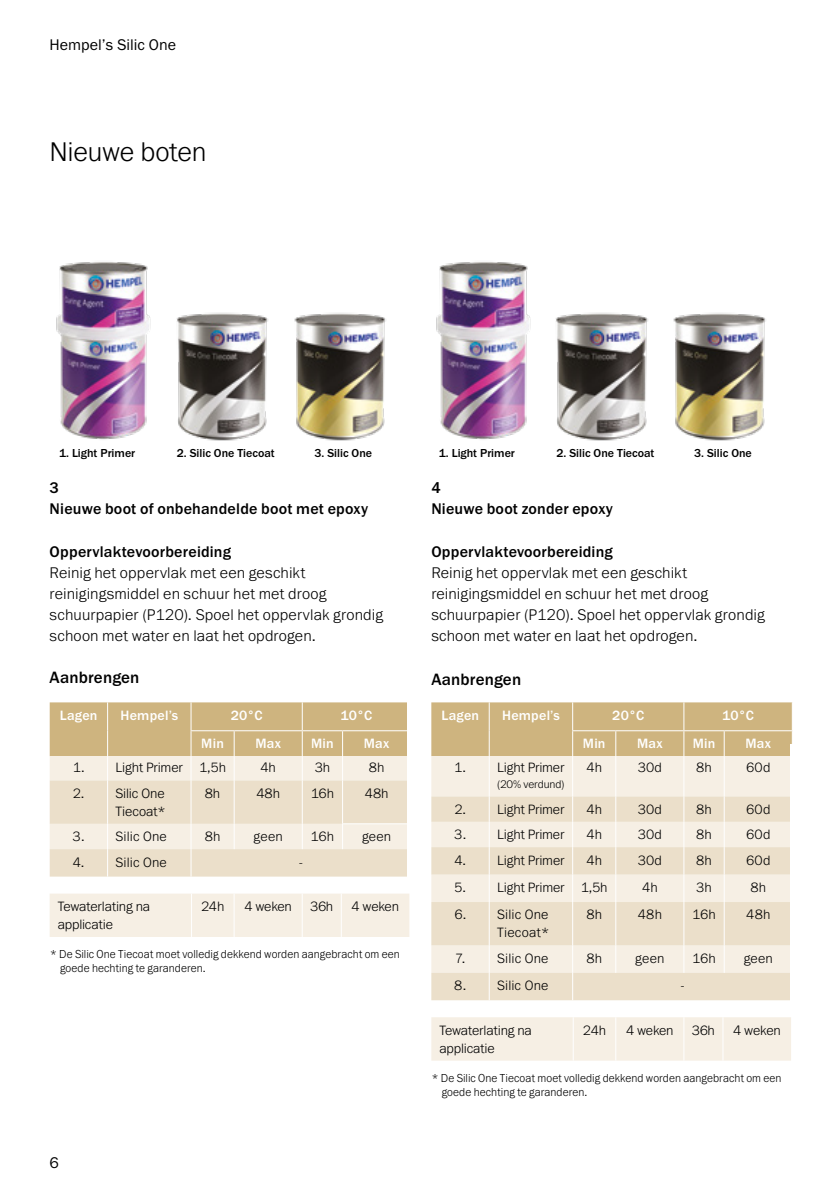
<style>
.page{position:relative;width:840px;height:1191px;background:#fff}
.page>*{position:absolute;margin:0;border:0;box-sizing:border-box;transform-origin:0 0}
.t1{font:300 28px "Franklin Gothic URW";letter-spacing:-.01em;color:#000}
.t2{font:500 17px "Franklin Gothic URW";letter-spacing:.01em;color:#000}
.t3{font:300 16px/21px "Franklin Gothic URW";letter-spacing:.01em;color:#000}
.t4{font:500 16px/21px "Franklin Gothic URW";letter-spacing:.01em;color:#000}
.t5{font:16px "Franklin Gothic URW Boo";color:#000}
.t6{font:300 14px/18px "Franklin Gothic URW";letter-spacing:-.005em;color:#000}
.t7{font:500 14px "Franklin Gothic URW";letter-spacing:.015em;color:#fff}
.t8{font:300 14px/18px "Franklin Gothic URW";letter-spacing:.015em;color:#000;text-align:right}
.t9{font:300 12px/14px "Franklin Gothic URW";letter-spacing:.01em;color:#000;scale:.95 1}
.t10{font:500 12px "Franklin Gothic URW";color:#000}
.t11{font:300 11.4px "Franklin Gothic URW";letter-spacing:-.01em;color:#000}
</style>
<div class="page">
<img style="left:673px;top:313px;width:93px;height:127px">
<img style="left:555px;top:313px;width:92px;height:127px">
<img style="left:436px;top:262px;width:95px;height:178px">
<img style="left:294px;top:313px;width:92px;height:127px">
<img style="left:176px;top:313px;width:92px;height:127px">
<img style="left:56px;top:262px;width:95px;height:178px">
<svg style="left:50px;top:702px;width:357px;height:174px;background:#e5d7bc"></svg>
<div style="left:431px;top:756px;width:358px;height:40px;background:#f6efe4"></div>
<svg style="left:431px;top:796px;width:358px;height:204px;background:#efe5d4"></svg>
<hr style="left:488px;top:756px;width:1px;height:40px;background:#fff">
<hr style="left:572px;top:756px;width:1px;height:40px;background:#fff">
<hr style="left:615px;top:756px;width:1px;height:40px;background:#fff">
<hr style="left:683px;top:756px;width:1px;height:40px;background:#fff">
<hr style="left:723px;top:756px;width:1px;height:40px;background:#fff">
<svg style="left:488px;top:796px;width:1px;height:106px"></svg>
<svg style="left:572px;top:796px;width:1px;height:106px"></svg>
<svg style="left:615px;top:796px;width:1px;height:106px"></svg>
<svg style="left:683px;top:796px;width:1px;height:106px"></svg>
<svg style="left:723px;top:796px;width:1px;height:106px"></svg>
<hr style="left:488px;top:902px;width:1px;height:43px;background:#fff">
<hr style="left:572px;top:902px;width:1px;height:43px;background:#fff">
<hr style="left:615px;top:902px;width:1px;height:43px;background:#fff">
<hr style="left:683px;top:902px;width:1px;height:43px;background:#fff">
<hr style="left:723px;top:902px;width:1px;height:43px;background:#fff">
<svg style="left:615px;top:945px;width:1px;height:27px"></svg>
<svg style="left:683px;top:945px;width:1px;height:27px"></svg>
<svg style="left:723px;top:945px;width:1px;height:27px"></svg>
<svg style="left:488px;top:945px;width:1px;height:55px"></svg>
<svg style="left:572px;top:945px;width:1px;height:55px"></svg>
<div style="left:431px;top:702px;width:361px;height:54px;background:#ceb47f"></div>
<div style="left:789px;top:744px;width:15px;height:412px;background:#fff"></div>
<div style="left:50px;top:893px;width:359px;height:44px;background:#f6efe4"></div>
<hr style="left:191px;top:893px;width:1px;height:44px;background:#fff">
<hr style="left:233px;top:893px;width:1px;height:44px;background:#fff">
<hr style="left:301px;top:893px;width:1px;height:44px;background:#fff">
<hr style="left:340px;top:893px;width:1px;height:44px;background:#fff">
<div style="left:431px;top:1017px;width:359px;height:43px;background:#f6efe4"></div>
<hr style="left:572px;top:1017px;width:1px;height:43px;background:#fff">
<hr style="left:615px;top:1017px;width:1px;height:43px;background:#fff">
<hr style="left:683px;top:1017px;width:1px;height:43px;background:#fff">
<hr style="left:722px;top:1017px;width:1px;height:43px;background:#fff">
<p class="t5" style="left:50px;top:34px;width:128px">Hempel’s Silic One</p>
<h1 class="t1" style="left:50px;top:134px;width:158px">Nieuwe boten</h1>
<p class="t10" style="left:59px;top:446px;width:78px">1. Light Primer</p>
<p class="t10" style="left:177px;top:446px;width:99px">2. Silic One Tiecoat</p>
<p class="t10" style="left:314px;top:446px;width:59px">3. Silic One</p>
<p class="t10" style="left:438px;top:446px;width:78px">1. Light Primer</p>
<p class="t10" style="left:556px;top:446px;width:99px">2. Silic One Tiecoat</p>
<p class="t10" style="left:693px;top:446px;width:59px">3. Silic One</p>
<p class="t4" style="left:50px;top:477px;width:320px">3<br>Nieuwe boot of onbehandelde boot met epoxy</p>
<p class="t4" style="left:50px;top:541px;width:183px">Oppervlaktevoorbereiding</p>
<p class="t3" style="left:50px;top:562px;width:335px">Reinig het oppervlak met een geschikt reinigingsmiddel en schuur het met droog schuurpapier (P120). Spoel het oppervlak grondig schoon met water en laat het opdrogen.</p>
<p class="t2" style="left:50px;top:667px;width:91px">Aanbrengen</p>
<p class="t7" style="left:60px;top:706px;width:39px">Lagen</p>
<p class="t7" style="left:120px;top:706px;width:59px">Hempel’s</p>
<p class="t7" style="left:230px;top:706px;width:33px">20°C</p>
<p class="t7" style="left:340px;top:706px;width:33px">10°C</p>
<p class="t7" style="left:201px;top:735px;width:24px">Min</p>
<p class="t7" style="left:255px;top:735px;width:27px">Max</p>
<p class="t7" style="left:311px;top:735px;width:24px">Min</p>
<p class="t7" style="left:363px;top:735px;width:27px">Max</p>
<p class="t6" style="left:73px;top:758px;width:155px">1. Light Primer 1,5h</p>
<p class="t6" style="left:260px;top:758px;width:17px">4h</p>
<p class="t6" style="left:314px;top:758px;width:17px">3h</p>
<p class="t6" style="left:368px;top:758px;width:17px">8h</p>
<p class="t6" style="left:73px;top:784px;width:94px;text-align:right">2. Silic One<br>Tiecoat*</p>
<p class="t6" style="left:205px;top:784px;width:17px">8h</p>
<p class="t6" style="left:256px;top:784px;width:25px">48h</p>
<p class="t6" style="left:310px;top:784px;width:25px">16h</p>
<p class="t6" style="left:364px;top:784px;width:25px">48h</p>
<p class="t6" style="left:73px;top:827px;width:96px">3. Silic One</p>
<p class="t6" style="left:204px;top:827px;width:17px">8h</p>
<p class="t6" style="left:253px;top:827px;width:31px">geen</p>
<p class="t6" style="left:310px;top:827px;width:25px">16h</p>
<p class="t6" style="left:362px;top:827px;width:31px">geen</p>
<p class="t6" style="left:73px;top:852px;width:96px">4. Silic One</p>
<p class="t6" style="left:299px;top:852px;width:5px">-</p>
<p class="t6" style="left:58px;top:897px;width:94px">Tewaterlating na applicatie</p>
<p class="t6" style="left:201px;top:897px;width:25px">24h</p>
<p class="t6" style="left:244px;top:897px;width:49px">4 weken</p>
<p class="t6" style="left:310px;top:897px;width:24px">36h</p>
<p class="t6" style="left:351px;top:897px;width:49px">4 weken</p>
<p class="t9" style="left:60px;top:947px;width:359px;text-indent:-10px">* De Silic One Tiecoat moet volledig dekkend worden aangebracht om een goede hechting te garanderen.</p>
<p class="t5" style="left:50px;top:1152px;width:11px">6</p>
<p class="t4" style="left:431px;top:477px;width:183px">4<br>Nieuwe boot zonder epoxy</p>
<p class="t4" style="left:431px;top:541px;width:183px">Oppervlaktevoorbereiding</p>
<p class="t3" style="left:431px;top:562px;width:335px">Reinig het oppervlak met een geschikt reinigingsmiddel en schuur het met droog schuurpapier (P120). Spoel het oppervlak grondig schoon met water en laat het opdrogen.</p>
<p class="t2" style="left:431px;top:669px;width:91px">Aanbrengen</p>
<p class="t7" style="left:441px;top:706px;width:39px">Lagen</p>
<p class="t7" style="left:502px;top:706px;width:59px">Hempel’s</p>
<p class="t7" style="left:612px;top:706px;width:33px">20°C</p>
<p class="t7" style="left:721px;top:706px;width:33px">10°C</p>
<p class="t7" style="left:582px;top:735px;width:24px">Min</p>
<p class="t7" style="left:636px;top:735px;width:27px">Max</p>
<p class="t7" style="left:692px;top:735px;width:24px">Min</p>
<p class="t7" style="left:745px;top:735px;width:27px">Max</p>
<p class="t6" style="left:454px;top:758px;width:112px">1. Light Primer</p>
<p class="t11" style="left:497px;top:777px;width:69px">(20% verdund)</p>
<p class="t6" style="left:586px;top:758px;width:17px">4h</p>
<p class="t6" style="left:637px;top:758px;width:26px">30d</p>
<p class="t6" style="left:695px;top:758px;width:17px">8h</p>
<p class="t6" style="left:745px;top:758px;width:26px">60d</p>
<p class="t6" style="left:454px;top:800px;width:112px">2. Light Primer</p>
<p class="t6" style="left:586px;top:800px;width:17px">4h</p>
<p class="t6" style="left:637px;top:800px;width:26px">30d</p>
<p class="t6" style="left:695px;top:800px;width:17px">8h</p>
<p class="t6" style="left:745px;top:800px;width:26px">60d</p>
<p class="t6" style="left:454px;top:825px;width:112px">3. Light Primer</p>
<p class="t6" style="left:586px;top:825px;width:17px">4h</p>
<p class="t6" style="left:637px;top:825px;width:26px">30d</p>
<p class="t6" style="left:695px;top:825px;width:17px">8h</p>
<p class="t6" style="left:745px;top:825px;width:26px">60d</p>
<p class="t6" style="left:454px;top:850px;width:112px">4. Light Primer</p>
<p class="t6" style="left:586px;top:850px;width:17px">4h</p>
<p class="t6" style="left:637px;top:850px;width:26px">30d</p>
<p class="t6" style="left:695px;top:850px;width:17px">8h</p>
<p class="t6" style="left:745px;top:850px;width:26px">60d</p>
<p class="t6" style="left:454px;top:878px;width:154px">5. Light Primer 1,5h</p>
<p class="t6" style="left:641px;top:878px;width:17px">4h</p>
<p class="t6" style="left:695px;top:878px;width:17px">3h</p>
<p class="t6" style="left:750px;top:878px;width:17px">8h</p>
<p class="t8" style="left:454px;top:905px;width:96px">6. Silic One<br>Tiecoat*</p>
<p class="t6" style="left:586px;top:905px;width:17px">8h</p>
<p class="t6" style="left:637px;top:905px;width:26px">48h</p>
<p class="t6" style="left:691px;top:905px;width:25px">16h</p>
<p class="t6" style="left:745px;top:905px;width:26px">48h</p>
<p class="t6" style="left:455px;top:948px;width:95px">7. Silic One</p>
<p class="t6" style="left:586px;top:948px;width:17px">8h</p>
<p class="t6" style="left:635px;top:948px;width:31px">geen</p>
<p class="t6" style="left:691px;top:948px;width:25px">16h</p>
<p class="t6" style="left:743px;top:948px;width:31px">geen</p>
<p class="t6" style="left:454px;top:976px;width:96px">8. Silic One</p>
<p class="t6" style="left:680px;top:976px;width:5px">-</p>
<p class="t6" style="left:439px;top:1020px;width:94px">Tewaterlating na applicatie</p>
<p class="t6" style="left:582px;top:1020px;width:25px">24h</p>
<p class="t6" style="left:625px;top:1020px;width:49px">4 weken</p>
<p class="t6" style="left:691px;top:1020px;width:24px">36h</p>
<p class="t6" style="left:732px;top:1020px;width:49px">4 weken</p>
<p class="t9" style="left:441px;top:1070px;width:359px;text-indent:-10px">* De Silic One Tiecoat moet volledig dekkend worden aangebracht om een goede hechting te garanderen.</p>
</div>
